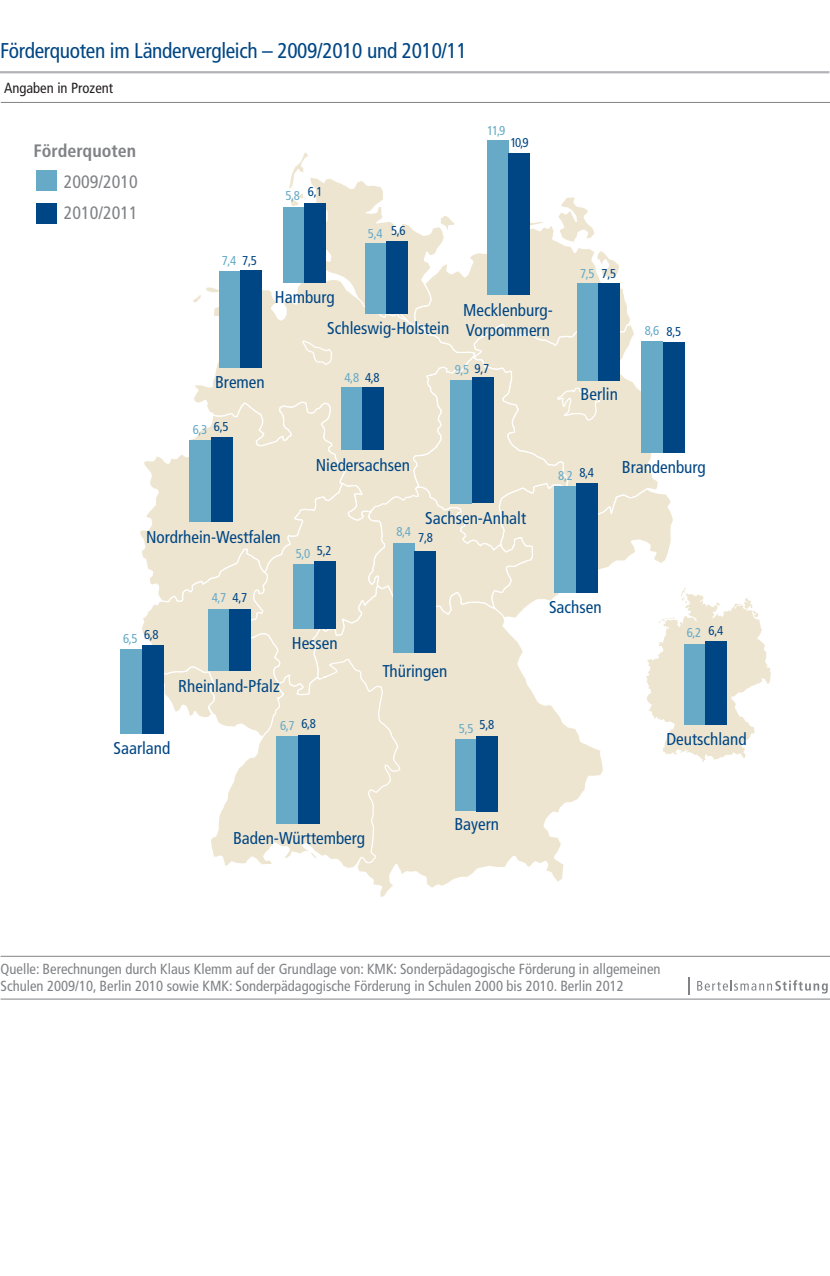
<style>
.page{position:relative;width:830px;height:1276px;background:#fff}
.page>*{position:absolute;margin:0;border:0;box-sizing:border-box;transform-origin:0 0}
.t1{font:condensed 21.38px "Frutiger";letter-spacing:-.015em;color:#004684}
.t2{font:condensed 18px/31.1px "Frutiger";color:#808285}
.t3{font:700 condensed 18px "Frutiger";color:#808285}
.t4{font:condensed 17.1px/20.5px "Frutiger";color:#004684}
.t5{font:condensed 14.62px/17.6px "Frutiger";color:#808285}
.t6{font:condensed 14.62px "Frutiger";color:#231f20}
.t7{font:condensed 12.83px "Frutiger";color:#67aac7}
.t8{font:condensed 12.83px "Frutiger";color:#004684}
.s1{color:#004684}
</style>
<div class="page">
<svg style="left:211px;top:762px;width:100px;height:104px"></svg>
<svg style="left:311px;top:762px;width:292px;height:135px"></svg>
<svg style="left:139px;top:149px;width:631px;height:613px"></svg>
<hr style="left:0;top:71px;width:829px;height:2px;background:#b2b3b7">
<hr style="left:1px;top:956px;width:828px;height:1px;background:#808285">
<hr style="left:1px;top:998px;width:828px;height:1px;background:#808285">
<svg style="left:697px;top:980px;width:130px;height:13px"></svg>
<svg style="left:688px;top:977px;width:1px;height:17px"></svg>
<hr style="left:1px;top:102px;width:828px;height:1px;background:#808285">
<div style="left:36px;top:203px;width:21px;height:20px;background:#004684"></div>
<div style="left:36px;top:170px;width:21px;height:21px;background:#67aac7"></div>
<div style="left:276px;top:736px;width:22px;height:87px;background:#67aac7"></div>
<div style="left:298px;top:735px;width:21px;height:88px;background:#004684"></div>
<div style="left:455px;top:740px;width:21px;height:71px;background:#67aac7"></div>
<div style="left:476px;top:736px;width:21px;height:75px;background:#004684"></div>
<div style="left:120px;top:650px;width:22px;height:84px;background:#67aac7"></div>
<div style="left:142px;top:646px;width:21px;height:88px;background:#004684"></div>
<div style="left:208px;top:610px;width:21px;height:61px;background:#67aac7"></div>
<div style="left:229px;top:610px;width:21px;height:61px;background:#004684"></div>
<div style="left:293px;top:563px;width:21px;height:65px;background:#67aac7"></div>
<div style="left:314px;top:561px;width:21px;height:67px;background:#004684"></div>
<div style="left:393px;top:543px;width:21px;height:109px;background:#67aac7"></div>
<div style="left:414px;top:551px;width:22px;height:101px;background:#004684"></div>
<div style="left:554px;top:486px;width:22px;height:106px;background:#67aac7"></div>
<div style="left:576px;top:483px;width:21px;height:109px;background:#004684"></div>
<div style="left:641px;top:341px;width:21px;height:111px;background:#67aac7"></div>
<div style="left:662px;top:342px;width:22px;height:110px;background:#004684"></div>
<div style="left:486px;top:140px;width:22px;height:155px;background:#67aac7"></div>
<div style="left:508px;top:153px;width:21px;height:142px;background:#004684"></div>
<div style="left:283px;top:207px;width:21px;height:75px;background:#67aac7"></div>
<div style="left:304px;top:203px;width:22px;height:79px;background:#004684"></div>
<div style="left:450px;top:380px;width:21px;height:123px;background:#67aac7"></div>
<div style="left:471px;top:377px;width:22px;height:126px;background:#004684"></div>
<div style="left:577px;top:283px;width:21px;height:98px;background:#67aac7"></div>
<div style="left:598px;top:283px;width:21px;height:98px;background:#004684"></div>
<div style="left:189px;top:440px;width:22px;height:82px;background:#67aac7"></div>
<div style="left:211px;top:438px;width:21px;height:84px;background:#004684"></div>
<div style="left:365px;top:243px;width:21px;height:70px;background:#67aac7"></div>
<div style="left:386px;top:241px;width:22px;height:72px;background:#004684"></div>
<div style="left:341px;top:387px;width:21px;height:63px;background:#67aac7"></div>
<div style="left:362px;top:387px;width:22px;height:63px;background:#004684"></div>
<div style="left:219px;top:271px;width:21px;height:96px;background:#67aac7"></div>
<div style="left:240px;top:270px;width:21px;height:97px;background:#004684"></div>
<div style="left:684px;top:644px;width:21px;height:80px;background:#67aac7"></div>
<div style="left:705px;top:641px;width:21px;height:83px;background:#004684"></div>
<p class="t1" style="left:0;top:38px;width:468px">Förderquoten im Ländervergleich – 2009/2010 und 2010/11</p>
<p class="t6" style="left:4px;top:79px;width:111px">Angaben in Prozent</p>
<p class="t3" style="left:34px;top:140px;width:104px">Förderquoten</p>
<p class="t2" style="left:64px;top:166px;width:75px">2009/2010<br>2010/2011</p>
<p class="t7" style="left:487px;top:123px;width:20px">11,9</p>
<p class="t8" style="left:510px;top:135px;width:20px">10,9</p>
<p class="t7" style="left:222px;top:253px;width:37px">7,4 <span class="s1">7,5</span></p>
<p class="t4" style="left:215px;top:372px;width:51px">Bremen</p>
<p class="t7" style="left:193px;top:422px;width:37px">6,3 <sup>6,5</sup></p>
<p class="t7" style="left:285px;top:188px;width:39px">5,8 <sup>6,1</sup></p>
<p class="t7" style="left:368px;top:226px;width:39px">5,4 <sup>5,6</sup></p>
<p class="t4" style="left:275px;top:287px;width:61px">Hamburg</p>
<p class="t4" style="left:327px;top:318px;width:123px">Schleswig-Holstein</p>
<p class="t4" style="left:463px;top:300px;width:91px">Mecklenburg-<br>Vorpommern</p>
<p class="t7" style="left:344px;top:370px;width:37px">4,8 <span class="s1">4,8</span></p>
<p class="t7" style="left:454px;top:362px;width:36px">9,5 <span class="s1">9,7</span></p>
<p class="t7" style="left:580px;top:266px;width:38px">7,5 <span class="s1">7,5</span></p>
<p class="t4" style="left:580px;top:383px;width:39px">Berlin</p>
<p class="t7" style="left:644px;top:323px;width:38px">8,6 <span class="s1">8,5</span></p>
<p class="t4" style="left:315px;top:455px;width:96px">Niedersachsen</p>
<p class="t7" style="left:558px;top:468px;width:37px">8,2 <sup>8,4</sup></p>
<p class="t4" style="left:621px;top:457px;width:85px">Brandenburg</p>
<p class="t4" style="left:146px;top:527px;width:136px">Nordrhein-Westfalen</p>
<p class="t7" style="left:295px;top:546px;width:37px">5,0 <sup>5,2</sup></p>
<p class="t7" style="left:396px;top:524px;width:16px">8,4</p>
<p class="t4" style="left:425px;top:508px;width:102px">Sachsen-Anhalt</p>
<p class="t8" style="left:418px;top:530px;width:16px">7,8</p>
<p class="t7" style="left:212px;top:590px;width:37px">4,7 <span class="s1">4,7</span></p>
<p class="t4" style="left:548px;top:597px;width:54px">Sachsen</p>
<p class="t7" style="left:123px;top:630px;width:37px">6,5 <sup>6,8</sup></p>
<p class="t4" style="left:292px;top:633px;width:47px">Hessen</p>
<p class="t4" style="left:178px;top:675px;width:103px">Rheinland-Pfalz</p>
<p class="t4" style="left:114px;top:738px;width:58px">Saarland</p>
<p class="t7" style="left:280px;top:718px;width:37px">6,7 <span class="s1">6,8</span></p>
<p class="t4" style="left:382px;top:661px;width:66px">Thüringen</p>
<p class="t7" style="left:458px;top:721px;width:37px">5,5 <sup>5,8</sup></p>
<p class="t4" style="left:233px;top:828px;width:133px">Baden-Württemberg</p>
<p class="t4" style="left:454px;top:814px;width:46px">Bayern</p>
<p class="t7" style="left:686px;top:625px;width:38px">6,2 <sup>6,4</sup></p>
<p class="t4" style="left:666px;top:729px;width:82px">Deutschland</p>
<p class="t5" style="left:1px;top:960px;width:661px">Quelle: Berechnungen durch Klaus Klemm auf der Grundlage von: KMK: Sonderpädagogische Förderung in allgemeinen<br>Schulen 2009/10, Berlin 2010 sowie KMK: Sonderpädagogische Förderung in Schulen 2000 bis 2010. Berlin 2012</p>
</div>
